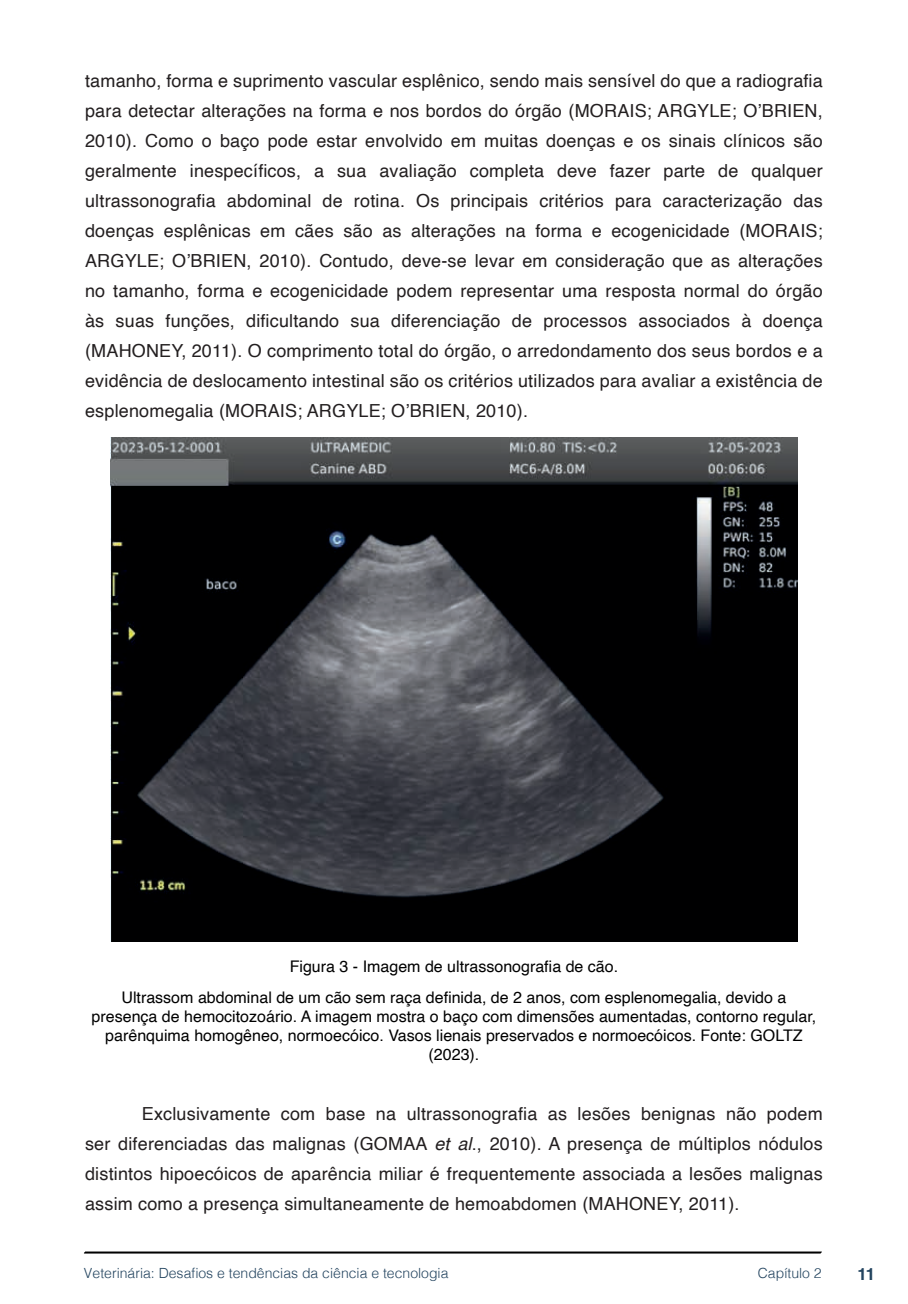
<style>
.page{position:relative;width:908px;height:1304px;background:#fff}
.page>*{position:absolute;margin:0;border:0;box-sizing:border-box;transform-origin:0 0}
.t1{font:18px/30px "Helvetica";letter-spacing:.01em;color:#231f20;text-align:justify}
.t2{font:700 16.8px "Helvetica";color:#23445f}
.t3{font:16px/19.2px "Helvetica";color:#000;text-align:center}
.t4{font:300 14px "Helvetica";color:#23445f}
.s1{font-style:italic}
</style>
<div class="page">
<svg style="left:84px;top:1251px;width:737px;height:3px;background:#515151"></svg>
<img style="left:110px;top:437px;width:687px;height:505px">
<p class="t1" style="left:85px;top:66px;width:738px">tamanho, forma e suprimento vascular esplênico, sendo mais sensível do que a radiografia para detectar alterações na forma e nos bordos do órgão (MORAIS; ARGYLE; O’BRIEN, 2010). Como o baço pode estar envolvido em muitas doenças e os sinais clínicos são geralmente inespecíficos, a sua avaliação completa deve fazer parte de qualquer ultrassonografia abdominal de rotina. Os principais critérios para caracterização das doenças esplênicas em cães são as alterações na forma e ecogenicidade (MORAIS; ARGYLE; O’BRIEN, 2010). Contudo, deve-se levar em consideração que as alterações no tamanho, forma e ecogenicidade podem representar uma resposta normal do órgão às suas funções, dificultando sua diferenciação de processos associados à doença (MAHONEY, 2011). O comprimento total do órgão, o arredondamento dos seus bordos e a evidência de deslocamento intestinal são os critérios utilizados para avaliar a existência de esplenomegalia (MORAIS; ARGYLE; O’BRIEN, 2010).</p>
<p class="t3" style="left:121px;top:952px;width:666px;line-height:30.6px">Figura 3 - Imagem de ultrassonografia de cão.<br>Ultrassom abdominal de um cão sem raça definida, de 2 anos, com esplenomegalia, devido a</p>
<p class="t3" style="left:92px;top:1007px;width:725px">presença de hemocitozoário. A imagem mostra o baço com dimensões aumentadas, contorno regular, parênquima homogêneo, normoecóico. Vasos lienais preservados e normoecóicos. Fonte: GOLTZ (2023).</p>
<p class="t1" style="left:85px;top:1100px;width:738px;text-indent:57px">Exclusivamente com base na ultrassonografia as lesões benignas não podem ser diferenciadas das malignas (GOMAA <span class="s1">et al</span>., 2010). A presença de múltiplos nódulos distintos hipoecóicos de aparência miliar é frequentemente associada a lesões malignas assim como a presença simultaneamente de hemoabdomen (MAHONEY, 2011).</p>
<p class="t4" style="left:84px;top:1261px;width:366px">Veterinária: Desafios e tendências da ciência e tecnologia</p>
<p class="t4" style="left:757px;top:1261px;width:65px">Capítulo 2</p>
<p class="t2" style="left:857px;top:1264px;width:19px">11</p>
</div>
